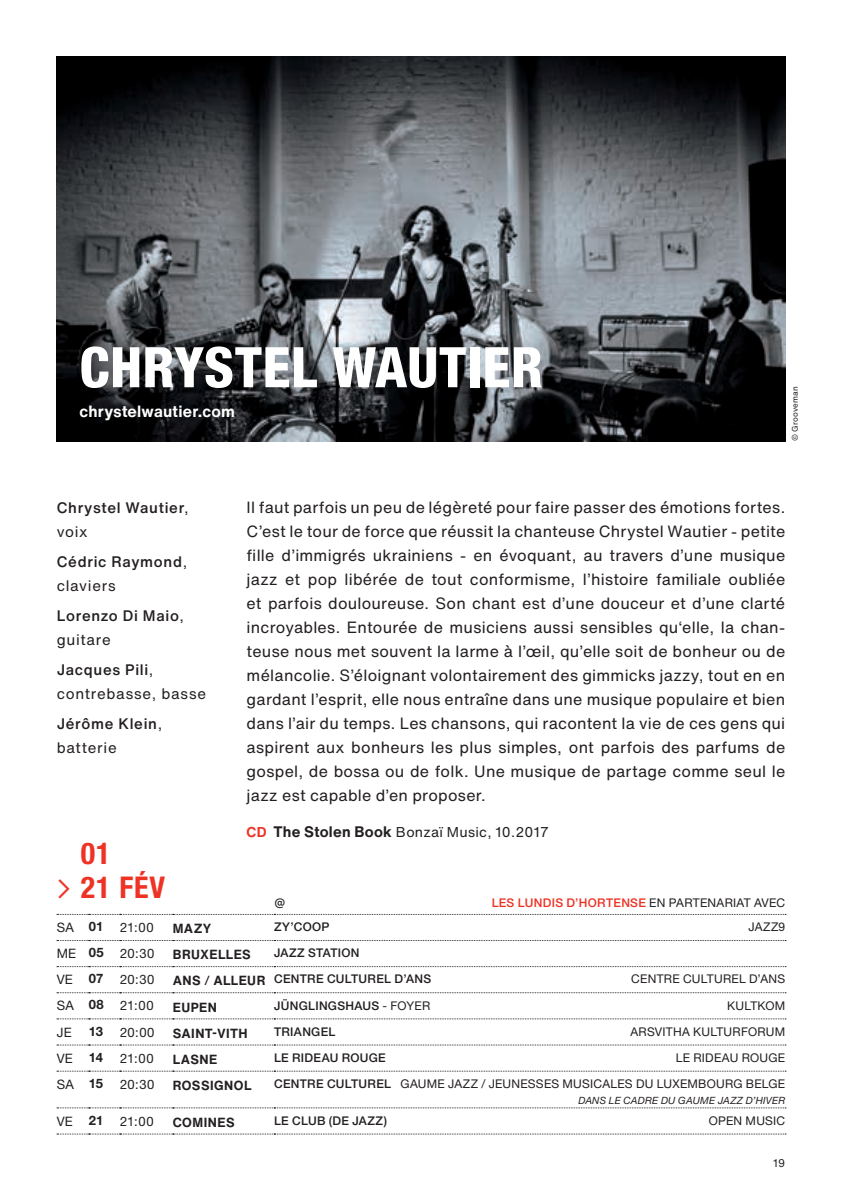
<style>
.page{position:relative;width:842px;height:1191px;background:#fff}
.page>*{position:absolute;margin:0;border:0;box-sizing:border-box;transform-origin:0 0}
.t1{font:800 condensed 56px "Helvetica Neue";letter-spacing:.01em;color:#fff}
.t2{font:700 condensed 30px/34px "Helvetica Neue";color:#ee3224;text-align:center}
.t3{font:16px/24px "Helvetica Now Text";letter-spacing:.015em;color:#231f20;text-align:justify}
.t4{font:700 16px "Helvetica Now Text";letter-spacing:.01em;color:#fff}
.t5{font:500 15px/24px "Helvetica Now Text";letter-spacing:.05em;color:#231f20}
.t6{font:15px/24px "Helvetica Now Text";letter-spacing:.05em;color:#231f20}
.t7{font:14px "Helvetica Now Text";letter-spacing:.02em;color:#231f20}
.t8{font:13px "Helvetica Neue";letter-spacing:.025em;color:#231f20}
.t9{font:700 13px "Helvetica Now Text";letter-spacing:.035em;color:#231f20}
.t10{font:700 13px "Helvetica Neue LT Std";color:#231f20}
.t11{font:12px "Helvetica Neue";letter-spacing:.02em;color:#231f20}
.t12{font:500 12px "Helvetica Neue LT Std";letter-spacing:.025em;color:#231f20}
.t13{font:500 12px "Helvetica Neue LT Std";letter-spacing:.025em;color:#ee3224}
.t14{font:12px "Akkurat";color:#231f20}
.t15{font:11px "Helvetica Now Text";color:#231f20}
.t16{font:italic 10px "Helvetica Neue LT Std";letter-spacing:.02em;color:#231f20}
.t17{font:8px "Helvetica Now Text";letter-spacing:.025em;color:#231f20}
.s1{font-weight:400}
.s2{font-weight:500}
.s3{font-family:"Akkurat";font-weight:400;font-stretch:normal}
.s4{font-weight:700;color:#ee3224}
.s5{font-weight:700;font-size:15px}
.s6{font-family:"Helvetica Neue";font-weight:400;color:#231f20}
.s7{font-family:"Helvetica Neue LT Std";font-weight:700}
.s8{font-family:"Helvetica Now Text";font-weight:700;font-size:13px}
.s9{font-family:"Helvetica Now Text";font-weight:400;font-size:13px}
.s10{font-family:"Helvetica Neue";font-weight:400}
.s11{font-family:"Helvetica Neue LT Std";font-weight:500}
</style>
<div class="page">
<img style="left:57px;top:57px;width:728px;height:384px">
<svg style="left:57px;top:914px;width:729px;height:1px"></svg>
<svg style="left:57px;top:940px;width:729px;height:1px"></svg>
<svg style="left:57px;top:966px;width:729px;height:1px"></svg>
<svg style="left:57px;top:992px;width:729px;height:1px"></svg>
<svg style="left:57px;top:1018px;width:729px;height:1px"></svg>
<svg style="left:57px;top:1044px;width:729px;height:1px"></svg>
<svg style="left:57px;top:1070px;width:729px;height:1px"></svg>
<svg style="left:57px;top:1107px;width:729px;height:1px"></svg>
<svg style="left:57px;top:1133px;width:729px;height:1px"></svg>
<h1 class="t1" style="left:79px;top:332px;width:461px">CHRYSTEL WAUTIER</h1>
<p class="t4" style="left:79px;top:399px;width:157px">CHRYSTELWAUTIER.COM</p>
<p class="t17" style="left:789px;top:441px;width:56px;rotate:-90deg">© Grooveman</p>
<p class="t5" style="left:57px;top:495px;width:133px">Chrystel Wautier<span class="s1">, voix</span></p>
<p class="t5" style="left:57px;top:549px;width:132px">Cédric Raymond<span class="s1">, claviers</span></p>
<p class="t5" style="left:57px;top:603px;width:129px">Lorenzo Di Maio<span class="s1">, guitare</span></p>
<p class="t6" style="left:57px;top:657px;width:151px"><span class="s2">Jacques Pili</span>, contrebasse, basse</p>
<p class="t5" style="left:57px;top:711px;width:107px">Jérôme Klein<span class="s1">, batterie</span></p>
<h2 class="t2" style="left:57px;top:836px;width:94px">01<br><span class="s3">&gt;</span> 21 FÉV</h2>
<p class="t3" style="left:247px;top:495px;width:540px">Il faut parfois un peu de légèreté pour faire passer des émotions fortes.<br>C’est le tour de force que réussit la chanteuse Chrystel Wautier - petite fille d’immigrés ukrainiens - en évoquant, au travers d’une musique jazz et pop libérée de tout conformisme, l’histoire familiale oubliée et parfois douloureuse. Son chant est d’une douceur et d’une clarté incroyables. Entourée de musiciens aussi sensibles qu‘elle, la chan&shy;teuse nous met souvent la larme à l’œil, qu’elle soit de bonheur ou de mélancolie. S’éloignant volontairement des gimmicks jazzy, tout en en gardant l’esprit, elle nous entraîne dans une musique populaire et bien dans l’air du temps. Les chansons, qui racontent la vie de ces gens qui aspirent aux bonheurs les plus simples, ont parfois des parfums de gospel, de bossa ou de folk. Une musique de partage comme seul le jazz est capable d’en proposer.</p>
<p class="t7" style="left:247px;top:821px;width:304px"><span class="s4">CD</span> <span class="s5">THE STOLEN BOOK</span> Bonzaï Music, 10.2017</p>
<p class="t14" style="left:274px;top:895px;width:13px">@</p>
<p class="t13" style="left:492px;top:895px;width:295px">LES LUNDIS D’HORTENSE <span class="s6">EN PARTENARIAT AVEC</span></p>
<p class="t8" style="left:57px;top:919px;width:48px">SA <span class="s7">01</span></p>
<p class="t8" style="left:120px;top:919px;width:35px">21:00</p>
<p class="t9" style="left:173px;top:918px;width:40px">MAZY</p>
<p class="t12" style="left:274px;top:919px;width:57px">ZY’COOP</p>
<p class="t11" style="left:748px;top:919px;width:38px">JAZZ9</p>
<p class="t8" style="left:57px;top:945px;width:99px">ME <span class="s7">05</span> 20:30</p>
<p class="t9" style="left:173px;top:945px;width:80px">BR UXELLES</p>
<p class="t12" style="left:274px;top:946px;width:87px">JAZZ STATION</p>
<p class="t8" style="left:57px;top:972px;width:48px">VE <span class="s7">07</span></p>
<p class="t8" style="left:120px;top:972px;width:36px">20:30</p>
<p class="t12" style="left:173px;top:972px;width:260px"><span class="s8">ANS</span> <span class="s9">/</span> <span class="s8">ALLEUR</span> CENTRE CULTUREL D’ANS</p>
<p class="t11" style="left:631px;top:972px;width:154px">CENTRE CULTUREL D’ANS</p>
<p class="t8" style="left:57px;top:998px;width:98px">SA <span class="s7">08</span> 21:00</p>
<p class="t9" style="left:173px;top:997px;width:46px">EUPEN</p>
<p class="t12" style="left:274px;top:998px;width:153px">JÜNGLINGSHAUS <span class="s10">- FOYER</span></p>
<p class="t11" style="left:727px;top:998px;width:58px">KULTKOM</p>
<p class="t8" style="left:57px;top:1024px;width:16px">JE</p>
<p class="t10" style="left:89px;top:1023px;width:16px">13</p>
<p class="t8" style="left:120px;top:1024px;width:36px">20:00</p>
<p class="t9" style="left:173px;top:1023px;width:76px">SAINT-VITH</p>
<p class="t12" style="left:274px;top:1024px;width:62px">TRIANGEL</p>
<p class="t11" style="left:630px;top:1024px;width:17px">ARSV</p>
<p class="t11" style="left:662px;top:1024px;width:122px">ITHA KULTURFORUM</p>
<p class="t8" style="left:57px;top:1050px;width:9px">VE</p>
<p class="t10" style="left:89px;top:1049px;width:16px">14</p>
<p class="t8" style="left:120px;top:1050px;width:35px">21:00</p>
<p class="t9" style="left:173px;top:1049px;width:46px">LASNE</p>
<p class="t12" style="left:274px;top:1050px;width:113px">LE RIDEAU ROUGE</p>
<p class="t11" style="left:676px;top:1050px;width:111px">LE RIDEAU ROUGE</p>
<p class="t8" style="left:57px;top:1076px;width:48px">SA <span class="s7">15</span></p>
<p class="t8" style="left:120px;top:1076px;width:36px">20:30</p>
<p class="t9" style="left:173px;top:1075px;width:80px">ROSSIGNOL</p>
<p class="t11" style="left:274px;top:1076px;width:513px"><span class="s11">CENTRE CULTUREL</span> GAUM E JAZZ / JEUNESSES MUSICALES DU LUXEMBOURG BELGE</p>
<p class="t16" style="left:578px;top:1094px;width:208px">DANS LE CADRE DU GAUME JAZZ D’HIVER</p>
<p class="t8" style="left:57px;top:1113px;width:48px">VE <span class="s7">21</span></p>
<p class="t8" style="left:120px;top:1113px;width:35px">21:00</p>
<p class="t9" style="left:173px;top:1112px;width:63px">COMINES</p>
<p class="t12" style="left:274px;top:1113px;width:114px">LE CLUB (DE JAZZ)</p>
<p class="t11" style="left:709px;top:1113px;width:78px">OPEN MUSIC</p>
<p class="t15" style="left:773px;top:1155px;width:14px">19</p>
</div>
